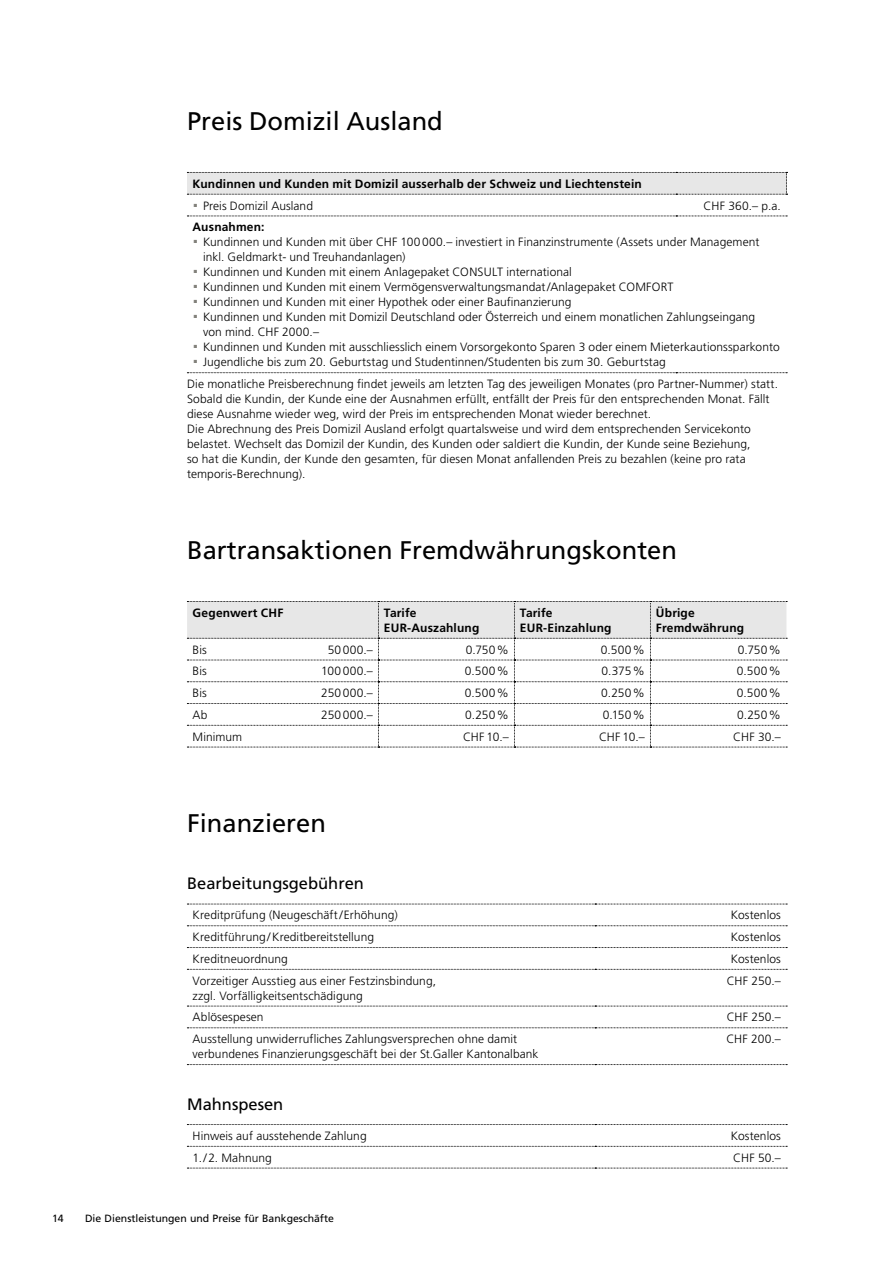
<style>
.page{position:relative;width:893px;height:1263px;background:#fff}
.page>*{position:absolute;margin:0;border:0;box-sizing:border-box;transform-origin:0 0}
.Haupttitel_17pt_Roman_schwarz{font:25.5px "Frutiger LT Std";color:#000}
.B_Untertitel{font:16.5px "Frutiger LT Std";color:#000}
.Tabelle_gs{font:300 12px/15px "Frutiger LT Std";letter-spacing:.005em;color:#000}
.Tabelle_Grundtext{font:300 12px/15px "Frutiger LT Std";letter-spacing:.005em;color:#000}
.Tabelle_Titel{font:700 12px/15px "Frutiger LT Std";letter-spacing:.01em;color:#000}
.t1{font:10.5px "Frutiger LT Std";color:#000}
</style>
<div class="page">
<svg style="left:187px;top:172px;width:600px;height:23px"></svg>
<svg style="left:187px;top:216px;width:600px;height:1px"></svg>
<svg style="left:187px;top:372px;width:600px;height:1px"></svg>
<svg style="left:187px;top:601px;width:600px;height:147px"></svg>
<svg style="left:187px;top:925px;width:600px;height:1px"></svg>
<svg style="left:187px;top:947px;width:600px;height:1px"></svg>
<svg style="left:187px;top:969px;width:600px;height:1px"></svg>
<svg style="left:187px;top:1006px;width:600px;height:1px"></svg>
<svg style="left:187px;top:1027px;width:600px;height:1px"></svg>
<svg style="left:187px;top:904px;width:600px;height:1px"></svg>
<svg style="left:187px;top:1064px;width:600px;height:1px"></svg>
<svg style="left:187px;top:1146px;width:600px;height:1px"></svg>
<svg style="left:187px;top:1124px;width:600px;height:1px"></svg>
<svg style="left:187px;top:1168px;width:600px;height:1px"></svg>
<p class="Haupttitel_17pt_Roman_schwarz" style="left:187px;top:106px;width:257px">Preis Domizil Ausland</p>
<p class="Tabelle_Titel" style="left:193px;top:176px;width:451px">Kundinnen und Kunden mit Domizil ausserhalb der Schweiz und Liechtenstein</p>
<p class="Tabelle_gs" style="left:194px;top:198px;width:121px"><sup>■</sup> Preis Domizil Ausland</p>
<p class="Tabelle_Grundtext" style="left:704px;top:198px;width:79px">CHF 360.– p.a.</p>
<p class="Tabelle_Titel" style="left:193px;top:220px;width:73px">Ausnahmen:</p>
<p class="Tabelle_gs" style="left:203px;top:235px;width:558px;text-indent:-9px"><sup>■</sup> Kundinnen und Kunden mit über CHF 100000.– investiert in Finanzinstrumente (Assets under Management inkl. Geldmarkt- und Treuhandanlagen)</p>
<p class="Tabelle_gs" style="left:194px;top:265px;width:379px"><sup>■</sup> Kundinnen und Kunden mit einem Anlagepaket CONSULT international</p>
<p class="Tabelle_gs" style="left:194px;top:280px;width:481px"><sup>■</sup> Kundinnen und Kunden mit einem Vermögensverwaltungsmandat/Anlagepaket COMFORT</p>
<p class="Tabelle_gs" style="left:194px;top:295px;width:379px"><sup>■</sup> Kundinnen und Kunden mit einer Hypothek oder einer Baufinanzierung</p>
<p class="Tabelle_gs" style="left:203px;top:310px;width:554px;text-indent:-9px"><sup>■</sup> Kundinnen und Kunden mit Domizil Deutschland oder Österreich und einem monatlichen Zahlungseingang von mind. CHF 2000.–</p>
<p class="Tabelle_gs" style="left:194px;top:340px;width:587px"><sup>■</sup> Kundinnen und Kunden mit ausschliesslich einem Vorsorgekonto Sparen 3 oder einem Mieterkautionssparkonto</p>
<p class="Tabelle_gs" style="left:194px;top:355px;width:473px"><sup>■</sup> Jugendliche bis zum 20. Geburtstag und Studentinnen/Studenten bis zum 30. Geburtstag</p>
<p class="Tabelle_gs" style="left:187px;top:377px;width:592px">Die monatliche Preisberechnung findet jeweils am letzten Tag des jeweiligen Monates (pro Partner-Nummer) statt.<br>Sobald die Kundin, der Kunde eine der Ausnahmen erfüllt, entfällt der Preis für den entsprechenden Monat. Fällt diese Ausnahme wieder weg, wird der Preis im entsprechenden Monat wieder berechnet.</p>
<p class="Tabelle_gs" style="left:187px;top:422px;width:565px">Die Abrechnung des Preis Domizil Ausland erfolgt quartalsweise und wird dem entsprechenden Servicekonto belastet. Wechselt das Domizil der Kundin, des Kunden oder saldiert die Kundin, der Kunde seine Beziehung, so hat die Kundin, der Kunde den gesamten, für diesen Monat anfallenden Preis zu bezahlen (keine pro rata temporis-Berechnung).</p>
<p class="Haupttitel_17pt_Roman_schwarz" style="left:187px;top:535px;width:491px">Bartransaktionen Fremdwährungskonten</p>
<p class="Tabelle_Titel" style="left:193px;top:605px;width:92px">Gegenwert CHF</p>
<p class="Tabelle_Titel" style="left:384px;top:605px;width:97px">Tarife<br>EUR-Auszahlung</p>
<p class="Tabelle_Titel" style="left:520px;top:605px;width:93px">Tarife<br>EUR-Einzahlung</p>
<p class="Tabelle_Titel" style="left:656px;top:605px;width:90px">Übrige<br>Fremdwährung</p>
<p class="Tabelle_Grundtext" style="left:193px;top:642px;width:16px">Bis</p>
<p class="Tabelle_Grundtext" style="left:328px;top:642px;width:47px">50000.–</p>
<p class="Tabelle_Grundtext" style="left:466px;top:642px;width:45px">0.750%</p>
<p class="Tabelle_Grundtext" style="left:601px;top:642px;width:45px">0.500%</p>
<p class="Tabelle_Grundtext" style="left:738px;top:642px;width:45px">0.750%</p>
<p class="Tabelle_Grundtext" style="left:193px;top:664px;width:16px">Bis</p>
<p class="Tabelle_Grundtext" style="left:321px;top:664px;width:53px">100000.–</p>
<p class="Tabelle_Grundtext" style="left:465px;top:664px;width:45px">0.500%</p>
<p class="Tabelle_Grundtext" style="left:602px;top:664px;width:45px">0.375%</p>
<p class="Tabelle_Grundtext" style="left:737px;top:664px;width:45px">0.500%</p>
<p class="Tabelle_Grundtext" style="left:193px;top:686px;width:16px">Bis</p>
<p class="Tabelle_Grundtext" style="left:321px;top:686px;width:53px">250000.–</p>
<p class="Tabelle_Grundtext" style="left:465px;top:686px;width:45px">0.500%</p>
<p class="Tabelle_Grundtext" style="left:601px;top:686px;width:45px">0.250%</p>
<p class="Tabelle_Grundtext" style="left:737px;top:686px;width:45px">0.500%</p>
<p class="Tabelle_Grundtext" style="left:193px;top:707px;width:16px">Ab</p>
<p class="Tabelle_Grundtext" style="left:321px;top:707px;width:53px">250000.–</p>
<p class="Tabelle_Grundtext" style="left:465px;top:707px;width:45px">0.250%</p>
<p class="Tabelle_Grundtext" style="left:603px;top:707px;width:44px">0.150%</p>
<p class="Tabelle_Grundtext" style="left:737px;top:707px;width:45px">0.250%</p>
<p class="Tabelle_Grundtext" style="left:193px;top:729px;width:51px">Minimum</p>
<p class="Tabelle_Grundtext" style="left:463px;top:729px;width:47px">CHF 10.–</p>
<p class="Tabelle_Grundtext" style="left:599px;top:729px;width:47px">CHF 10.–</p>
<p class="Tabelle_Grundtext" style="left:733px;top:729px;width:49px">CHF 30.–</p>
<p class="Haupttitel_17pt_Roman_schwarz" style="left:187px;top:808px;width:140px">Finanzieren</p>
<p class="B_Untertitel" style="left:187px;top:874px;width:178px">Bearbeitungsgebühren</p>
<p class="Tabelle_Grundtext" style="left:193px;top:908px;width:207px">Kreditprüfung (Neugeschäft /Erhöhung)</p>
<p class="Tabelle_Grundtext" style="left:731px;top:908px;width:51px">Kostenlos</p>
<p class="Tabelle_Grundtext" style="left:193px;top:930px;width:183px">Kreditführung/Kreditbereitstellung</p>
<p class="Tabelle_Grundtext" style="left:731px;top:930px;width:51px">Kostenlos</p>
<p class="Tabelle_Grundtext" style="left:193px;top:951px;width:97px">Kreditneuordnung</p>
<p class="Tabelle_Grundtext" style="left:731px;top:951px;width:51px">Kostenlos</p>
<p class="Tabelle_Grundtext" style="left:193px;top:973px;width:245px">Vorzeitiger Ausstieg aus einer Festzinsbindung, zzgl. Vorfälligkeitsentschädigung</p>
<p class="Tabelle_Grundtext" style="left:727px;top:973px;width:56px">CHF 250.–</p>
<p class="Tabelle_Grundtext" style="left:193px;top:1010px;width:73px">Ablösespesen</p>
<p class="Tabelle_Grundtext" style="left:727px;top:1010px;width:56px">CHF 250.–</p>
<p class="Tabelle_Grundtext" style="left:193px;top:1032px;width:347px">Ausstellung unwiderrufliches Zahlungsversprechen ohne damit verbundenes Finanzierungsgeschäft bei der St.Galler Kantonalbank</p>
<p class="Tabelle_Grundtext" style="left:726px;top:1032px;width:56px">CHF 200.–</p>
<p class="B_Untertitel" style="left:187px;top:1094px;width:98px">Mahnspesen</p>
<p class="Tabelle_Grundtext" style="left:193px;top:1128px;width:176px">Hinweis auf ausstehende Zahlung</p>
<p class="Tabelle_Grundtext" style="left:731px;top:1128px;width:51px">Kostenlos</p>
<p class="Tabelle_Grundtext" style="left:193px;top:1150px;width:81px">1./2. Mahnung</p>
<p class="Tabelle_Grundtext" style="left:733px;top:1150px;width:49px">CHF 50.–</p>
<p class="t1" style="left:52px;top:1212px;width:13px">14</p>
<p class="t1" style="left:85px;top:1212px;width:250px">Die Dienstleistungen und Preise für Bankgeschäfte</p>
</div>
